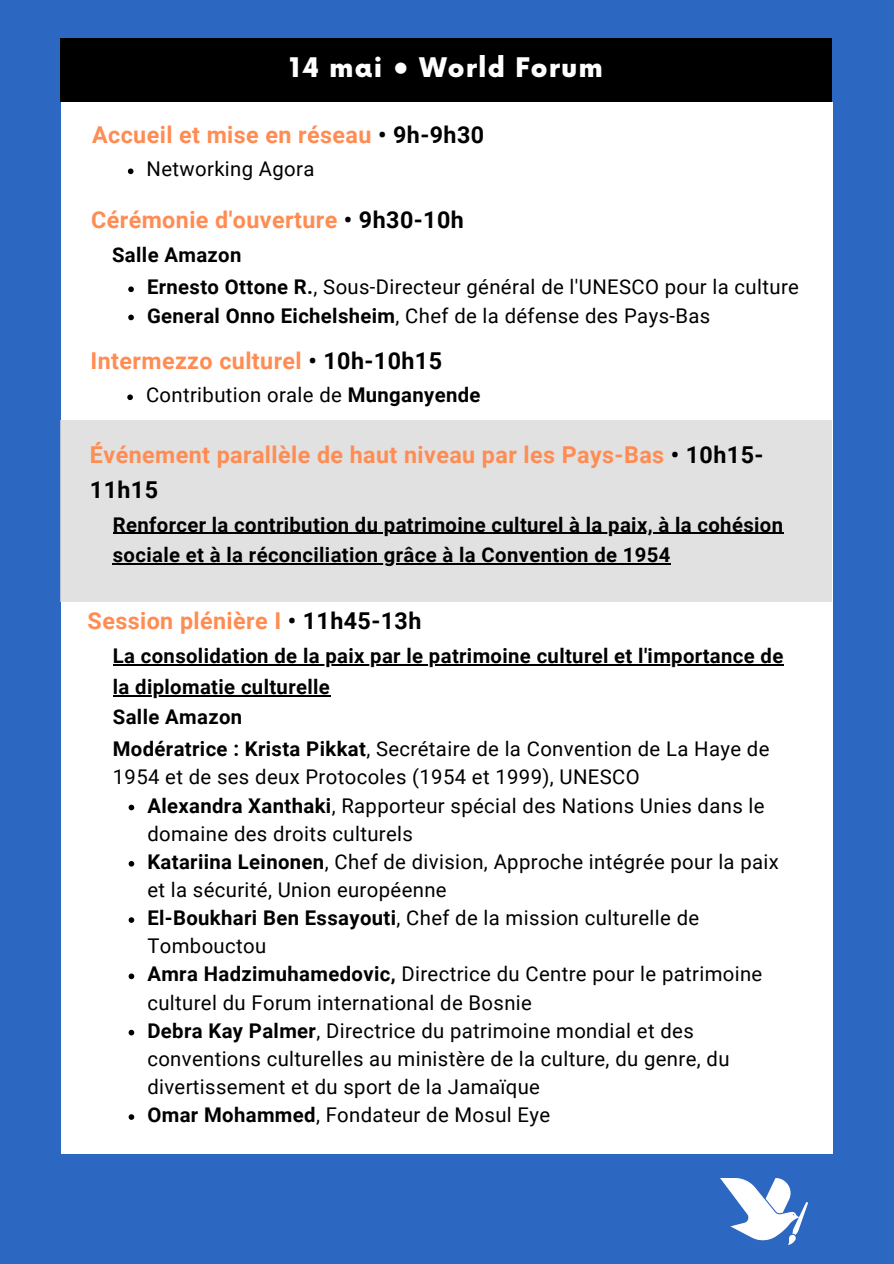
<style>
.page{position:relative;width:894px;height:1264px;background:#fff}
.page>*{position:absolute;margin:0;border:0;box-sizing:border-box;transform-origin:0 0}
.t1{font:900 26.25px "Now";letter-spacing:.045em;color:#fff}
.t2{font:700 23.25px/34.8px "Roboto";letter-spacing:.02em;color:#ff8c52}
.t3{font:20.25px/28.2px "Roboto";letter-spacing:.02em;color:#000}
.t4{font:700 20.25px/30.3px "Roboto";letter-spacing:.02em;color:#000}
.s1{color:#000}
.s2{font-weight:700}
</style>
<div class="page">
<div style="left:0;top:0;width:893px;height:1263px;background:#2c67c1"></div>
<div style="left:61px;top:102px;width:771px;height:1051px;background:#fff"></div>
<div style="left:60px;top:38px;width:771px;height:64px;background:#000"></div>
<img style="left:720px;top:1178px;width:86px;height:66px">
<div style="left:61px;top:420px;width:770px;height:181px;background:#e1e1e1"></div>
<svg style="left:129px;top:804px;width:5px;height:6px"></svg>
<svg style="left:129px;top:861px;width:5px;height:5px"></svg>
<svg style="left:129px;top:917px;width:5px;height:5px"></svg>
<svg style="left:129px;top:973px;width:5px;height:6px"></svg>
<svg style="left:129px;top:1029px;width:5px;height:6px"></svg>
<svg style="left:129px;top:1114px;width:5px;height:5px"></svg>
<hr style="left:113px;top:532px;width:670px;height:2px;background:#000">
<hr style="left:113px;top:563px;width:557px;height:1px;background:#000">
<hr style="left:113px;top:664px;width:670px;height:1px;background:#000">
<hr style="left:113px;top:695px;width:217px;height:1px;background:#000">
<svg style="left:128px;top:286px;width:6px;height:6px"></svg>
<svg style="left:128px;top:314px;width:6px;height:6px"></svg>
<svg style="left:127px;top:394px;width:6px;height:6px"></svg>
<svg style="left:128px;top:168px;width:5px;height:6px"></svg>
<h1 class="t1" style="left:289px;top:53px;width:314px">14 mai • World Forum</h1>
<p class="t2" style="left:92px;top:118px;width:393px">Accueil et mise en réseau <span class="s1">• 9h-9h30</span></p>
<p class="t3" style="left:147px;top:155px;width:169px">Networking Agora</p>
<p class="t2" style="left:91px;top:203px;width:374px">Cérémonie d'ouverture <span class="s1">• 9h30-10h</span></p>
<p class="t4" style="left:112px;top:240px;width:131px">Salle Amazon</p>
<p class="t3" style="left:147px;top:273px;width:653px"><span class="s2">Ernesto Ottone R.</span>, Sous-Directeur général de l'UNESCO pour la culture</p>
<p class="t3" style="left:147px;top:301px;width:564px"><span class="s2">General Onno Eichelsheim</span>, Chef de la défense des Pays-Bas</p>
<p class="t2" style="left:90px;top:344px;width:353px">Intermezzo culturel <span class="s1">• 10h-10h15</span></p>
<p class="t3" style="left:146px;top:381px;width:336px">Contribution orale de <span class="s2">Munganyende</span></p>
<h2 class="t2" style="left:90px;top:437px;width:674px">Événement parallèle de haut niveau par les Pays-Bas <span class="s1">• 10h15-<br>11h15</span></h2>
<h2 class="t4" style="left:113px;top:509px;width:671px">Renforcer la contribution du patrimoine culturel à la paix, à la cohésion</h2>
<h3 class="t4" style="left:113px;top:540px;width:559px">sociale et à la réconciliation grâce à la Convention de 1954</h3>
<h3 class="t2" style="left:88px;top:604px;width:335px">Session plénière I <span class="s1">• 11h45-13h</span></h3>
<p class="t4" style="left:113px;top:641px;width:671px">La consolidation de la paix par le patrimoine culturel et l'importance de</p>
<p class="t4" style="left:113px;top:671px;width:218px">la diplomatie culturelle<br>Salle Amazon</p>
<p class="t3" style="left:113px;top:735px;width:658px"><span class="s2">Modératrice : Krista Pikkat</span>, Secrétaire de la Convention de La Haye de<br>1954 et de ses deux Protocoles (1954 et 1999), UNESCO</p>
<h2 class="t3" style="left:147px;top:791px;width:618px"><span class="s2">Alexandra Xanthaki</span>, Rapporteur spécial des Nations Unies dans le domaine des droits culturels</h2>
<h3 class="t3" style="left:147px;top:847px;width:632px"><span class="s2">Katariina Leinonen</span>, Chef de division, Approche intégrée pour la paix et la sécurité, Union européenne</h3>
<p class="t3" style="left:147px;top:904px;width:553px"><span class="s2">El-Boukhari Ben Essayouti</span>, Chef de la mission culturelle de<br>Tombouctou</p>
<p class="t3" style="left:147px;top:960px;width:616px"><span class="s2">Amra Hadzimuhamedovic,</span> Directrice du Centre pour le patrimoine culturel du Forum international de Bosnie</p>
<h2 class="t3" style="left:147px;top:1016px;width:583px"><span class="s2">Debra Kay Palmer</span>, Directrice du patrimoine mondial et des conventions culturelles au ministère de la culture, du genre, du divertissement et du sport de la Jamaïque</h2>
<p class="t3" style="left:147px;top:1101px;width:404px"><span class="s2">Omar Mohammed</span>, Fondateur de Mosul Eye</p>
</div>
